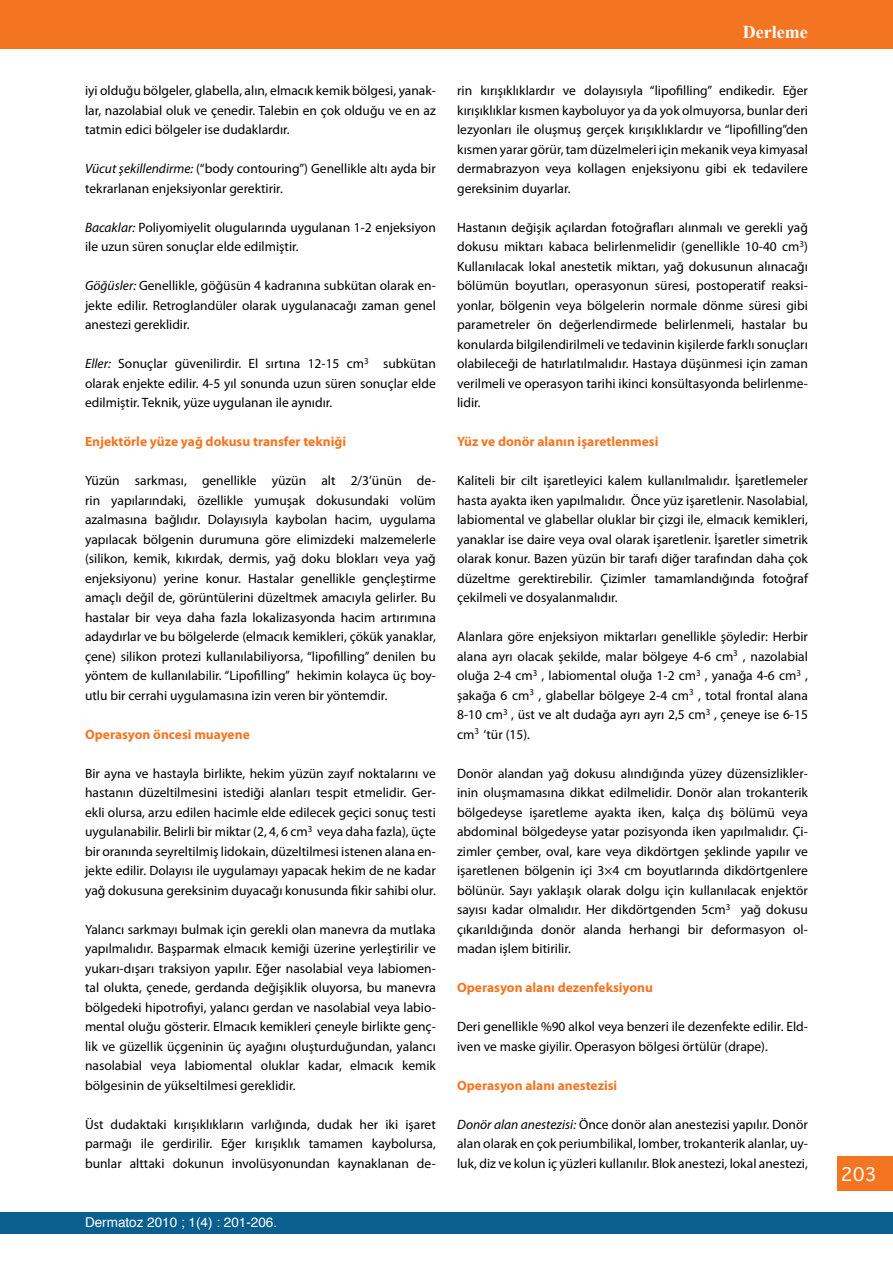
<style>
.page{position:relative;width:893px;height:1263px;background:#fff}
.page>*{position:absolute;margin:0;border:0;box-sizing:border-box;transform-origin:0 0}
.t1{font:700 18px "Times New Roman";color:#fff}
.t2{font:18px "Geneva";color:#fff}
.t3{font:13.5px/19.5px "Myriad Pro";color:#000;text-align:justify}
.t4{font:700 13.5px "Myriad Pro";color:#f47521}
.t5{font:13.5px "Helvetica";color:#fff}
.s1{font-style:italic}
</style>
<div class="page">
<div style="left:838px;top:1157px;width:55px;height:34px;background:#f47521"></div>
<div style="left:0;top:0;width:893px;height:49px;background:#f47521"></div>
<div style="left:0;top:1212px;width:893px;height:21px;background:#09608f"></div>
<p class="t3" style="left:85px;top:81px;width:352px">iyi olduğu bölgeler, glabella, alın, elmacık kemik bölgesi, yanak&shy;lar, nazolabial oluk ve çenedir. Talebin en çok olduğu ve en az tatmin edici bölgeler ise dudaklardır.</p>
<p class="t3" style="left:85px;top:159px;width:352px"><span class="s1">Vücut şekillendirme:</span> (“body contouring”) Genellikle altı ayda bir tekrarlanan enjeksiyonlar gerektirir.</p>
<p class="t3" style="left:85px;top:217px;width:352px"><span class="s1">Bacaklar:</span> Poliyomiyelit olugularında uygulanan 1-2 enjeksiyon ile uzun süren sonuçlar elde edilmiştir.</p>
<p class="t3" style="left:85px;top:276px;width:352px"><span class="s1">Göğüsler:</span> Genellikle, göğüsün 4 kadranına subkütan olarak en&shy;jekte edilir. Retroglandüler olarak uygulanacağı zaman genel anestezi gereklidir.</p>
<p class="t3" style="left:85px;top:354px;width:352px"><span class="s1">Eller:</span> Sonuçlar güvenilirdir. El sırtına 12-15 cm<sup>3</sup> subkütan olarak enjekte edilir. 4-5 yıl sonunda uzun süren sonuçlar elde edilmiştir. Teknik, yüze uygulanan ile aynıdır.</p>
<p class="t4" style="left:85px;top:433px;width:263px">Enjektörle yüze yağ dokusu transfer tekniği</p>
<p class="t3" style="left:85px;top:471px;width:352px">Yüzün sarkması, genellikle yüzün alt 2/3’ünün de&shy;rin yapılarındaki, özellikle yumuşak dokusundaki volüm azalmasına bağlıdır. Dolayısıyla kaybolan hacim, uygulama yapılacak bölgenin durumuna göre elimizdeki malzemelerle (silikon, kemik, kıkırdak, dermis, yağ doku blokları veya yağ enjeksiyonu) yerine konur. Hastalar genellikle gençleştirme amaçlı değil de, görüntülerini düzeltmek amacıyla gelirler. Bu hastalar bir veya daha fazla lokalizasyonda hacim artırımına adaydırlar ve bu bölgelerde (elmacık kemikleri, çökük yanaklar, çene) silikon protezi kullanılabiliyorsa, “lipofilling” denilen bu yöntem de kullanılabilir. “Lipofilling” hekimin kolayca üç boy&shy;utlu bir cerrahi uygulamasına izin veren bir yöntemdir.</p>
<p class="t4" style="left:85px;top:725px;width:166px">Operasyon öncesi muayene</p>
<p class="t3" style="left:85px;top:763px;width:352px">Bir ayna ve hastayla birlikte, hekim yüzün zayıf noktalarını ve hastanın düzeltilmesini istediği alanları tespit etmelidir. Ger&shy;ekli olursa, arzu edilen hacimle elde edilecek geçici sonuç testi uygulanabilir. Belirli bir miktar (2, 4, 6 cm<sup>3</sup> veya daha fazla), üçte bir oranında seyreltilmiş lidokain, düzeltilmesi istenen alana en&shy;jekte edilir. Dolayısı ile uygulamayı yapacak hekim de ne kadar yağ dokusuna gereksinim duyacağı konusunda fikir sahibi olur.</p>
<p class="t3" style="left:85px;top:919px;width:352px">Yalancı sarkmayı bulmak için gerekli olan manevra da mutlaka yapılmalıdır. Başparmak elmacık kemiği üzerine yerleştirilir ve yukarı-dışarı traksiyon yapılır. Eğer nasolabial veya labiomen&shy;tal olukta, çenede, gerdanda değişiklik oluyorsa, bu manevra bölgedeki hipotrofiyi, yalancı gerdan ve nasolabial veya labio&shy;mental oluğu gösterir. Elmacık kemikleri çeneyle birlikte genç&shy;lik ve güzellik üçgeninin üç ayağını oluşturduğundan, yalancı nasolabial veya labiomental oluklar kadar, elmacık kemik bölgesinin de yükseltilmesi gereklidir.</p>
<p class="t3" style="left:85px;top:1114px;width:352px">Üst dudaktaki kırışıklıkların varlığında, dudak her iki işaret parmağı ile gerdirilir. Eğer kırışıklık tamamen kaybolursa, bunlar alttaki dokunun involüsyonundan kaynaklanan de-</p>
<p class="t5" style="left:85px;top:1211px;width:194px">Dermatoz 2010 ; 1(4) : 201-206.</p>
<h1 class="t1" style="left:743px;top:20px;width:66px">Derleme</h1>
<p class="t3" style="left:457px;top:81px;width:352px">rin kırışıklıklardır ve dolayısıyla “lipofilling” endikedir. Eğer kırışıklıklar kısmen kayboluyor ya da yok olmuyorsa, bunlar deri lezyonları ile oluşmuş gerçek kırışıklıklardır ve “lipofilling”den kısmen yarar görür, tam düzelmeleri için mekanik veya kimyasal dermabrazyon veya kollagen enjeksiyonu gibi ek tedavilere gereksinim duyarlar.</p>
<p class="t3" style="left:457px;top:217px;width:352px">Hastanın değişik açılardan fotoğrafları alınmalı ve gerekli yağ dokusu miktarı kabaca belirlenmelidir (genellikle 10-40 cm<sup>3</sup>)<br>Kullanılacak lokal anestetik miktarı, yağ dokusunun alınacağı bölümün boyutları, operasyonun süresi, postoperatif reaksi&shy;yonlar, bölgenin veya bölgelerin normale dönme süresi gibi parametreler ön değerlendirmede belirlenmeli, hastalar bu konularda bilgilendirilmeli ve tedavinin kişilerde farklı sonuçları olabileceği de hatırlatılmalıdır. Hastaya düşünmesi için zaman verilmeli ve operasyon tarihi ikinci konsültasyonda belirlenme&shy;lidir.</p>
<p class="t4" style="left:457px;top:433px;width:203px">Yüz ve donör alanın işaretlenmesi</p>
<p class="t3" style="left:457px;top:471px;width:352px">Kaliteli bir cilt işaretleyici kalem kullanılmalıdır. İşaretlemeler hasta ayakta iken yapılmalıdır. Önce yüz işaretlenir. Nasolabial, labiomental ve glabellar oluklar bir çizgi ile, elmacık kemikleri, yanaklar ise daire veya oval olarak işaretlenir. İşaretler simetrik olarak konur. Bazen yüzün bir tarafı diğer tarafından daha çok düzeltme gerektirebilir. Çizimler tamamlandığında fotoğraf çekilmeli ve dosyalanmalıdır.</p>
<p class="t3" style="left:457px;top:627px;width:352px">Alanlara göre enjeksiyon miktarları genellikle şöyledir: Herbir alana ayrı olacak şekilde, malar bölgeye 4-6 cm<sup>3</sup> , nazolabial oluğa 2-4 cm<sup>3</sup> , labiomental oluğa 1-2 cm<sup>3</sup> , yanağa 4-6 cm<sup>3</sup> , şakağa 6 cm<sup>3</sup> , glabellar bölgeye 2-4 cm<sup>3</sup> , total frontal alana 8-10 cm<sup>3</sup> , üst ve alt dudağa ayrı ayrı 2,5 cm<sup>3</sup> , çeneye ise 6-15 cm<sup>3</sup> ‘tür (15).</p>
<p class="t3" style="left:457px;top:763px;width:352px">Donör alandan yağ dokusu alındığında yüzey düzensizlikler&shy;inin oluşmamasına dikkat edilmelidir. Donör alan trokanterik bölgedeyse işaretleme ayakta iken, kalça dış bölümü veya abdominal bölgedeyse yatar pozisyonda iken yapılmalıdır. Çi&shy;zimler çember, oval, kare veya dikdörtgen şeklinde yapılır ve işaretlenen bölgenin içi 3×4 cm boyutlarında dikdörtgenlere bölünür. Sayı yaklaşık olarak dolgu için kullanılacak enjektör sayısı kadar olmalıdır. Her dikdörtgenden 5cm<sup>3</sup> yağ dokusu çıkarıldığında donör alanda herhangi bir deformasyon ol&shy;madan işlem bitirilir.</p>
<p class="t4" style="left:457px;top:979px;width:197px">Operasyon alanı dezenfeksiyonu</p>
<p class="t3" style="left:457px;top:1017px;width:352px">Deri genellikle %90 alkol veya benzeri ile dezenfekte edilir. Eld&shy;iven ve maske giyilir. Operasyon bölgesi örtülür (drape).</p>
<p class="t4" style="left:457px;top:1076px;width:162px">Operasyon alanı anestezisi</p>
<p class="t3" style="left:457px;top:1114px;width:352px"><span class="s1">Donör alan anestezisi:</span> Önce donör alan anestezisi yapılır. Donör alan olarak en çok periumbilikal, lomber, trokanterik alanlar, uy&shy;luk, diz ve kolun iç yüzleri kullanılır. Blok anestezi, lokal anestezi,</p>
<h1 class="t2" style="left:841px;top:1159px;width:38px">203</h1>
</div>
